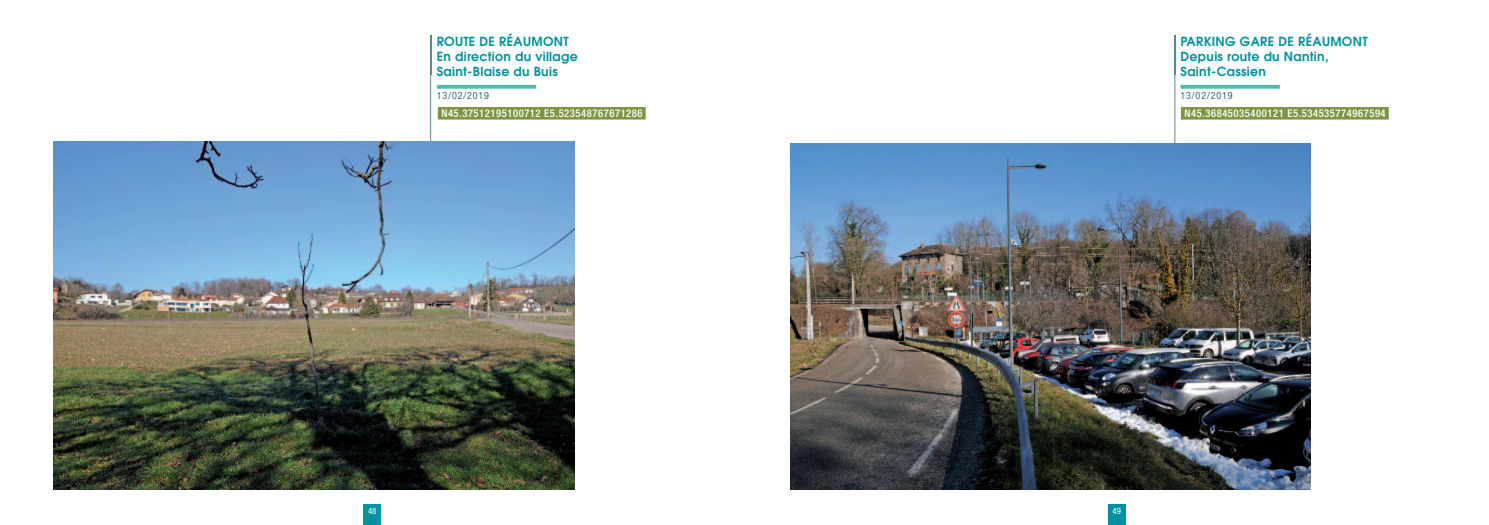
<style>
.page{position:relative;width:1489px;height:525px;background:#fff}
.page>*{position:absolute;margin:0;border:0;box-sizing:border-box;transform-origin:0 0}
.t1{font:600 12.5px/15px "Avant Garde";letter-spacing:.025em;color:#00929e}
.t2{font:500 condensed 10.62px "Helvetica Neue";letter-spacing:.05em;color:#fff}
.t3{font:300 condensed 10px "Helvetica Neue";letter-spacing:.09em;color:#004058}
.t4{font:condensed 8.75px "Helvetica Neue";color:#fff}
</style>
<div class="page">
<div style="left:363px;top:504px;width:18px;height:20px;background:#00929e"></div>
<div style="left:1107px;top:504px;width:18px;height:20px;background:#00929e"></div>
<div style="left:1180px;top:107px;width:208px;height:12px;background:#7b9540"></div>
<hr style="left:1174px;top:35px;width:1px;height:123px;background:#57899d">
<hr style="left:430px;top:35px;width:1px;height:123px;background:#57899d">
<hr style="left:1174px;top:35px;width:2px;height:40px;background:#57899d">
<hr style="left:430px;top:35px;width:2px;height:40px;background:#57899d">
<div style="left:438px;top:107px;width:207px;height:12px;background:#7b9540"></div>
<svg style="left:437px;top:85px;width:99px;height:4px"></svg>
<svg style="left:1180px;top:85px;width:99px;height:4px"></svg>
<img style="left:53px;top:141px;width:521px;height:348px">
<img style="left:790px;top:143px;width:520px;height:346px">
<p class="t1" style="left:436px;top:33px;width:143px;text-indent:43px">DE RÉAUMONT<br>En direction du village<br>Saint-Blaise du Buis</p>
<p class="t1" style="left:1180px;top:33px;width:127px">Parking Gare de Réa</p>
<p class="t1" style="left:436px;top:33px;width:9px">ROUTE</p>
<p class="t1" style="left:1180px;top:33px;width:188px;text-indent:141px">umont<br>Depuis route du Nantin,<br>Saint-Cassien</p>
<p class="t3" style="left:437px;top:90px;width:54px">13/02/2019</p>
<p class="t3" style="left:1180px;top:90px;width:54px">13/02/2019</p>
<p class="t2" style="left:441px;top:107px;width:203px">N45.37512195100712 E5.523548767671286</p>
<p class="t2" style="left:1184px;top:107px;width:203px">N45.36845035400121 E5.534535774967594</p>
<p class="t4" style="left:368px;top:505px;width:10px">48</p>
<p class="t4" style="left:1112px;top:505px;width:10px">49</p>
</div>
